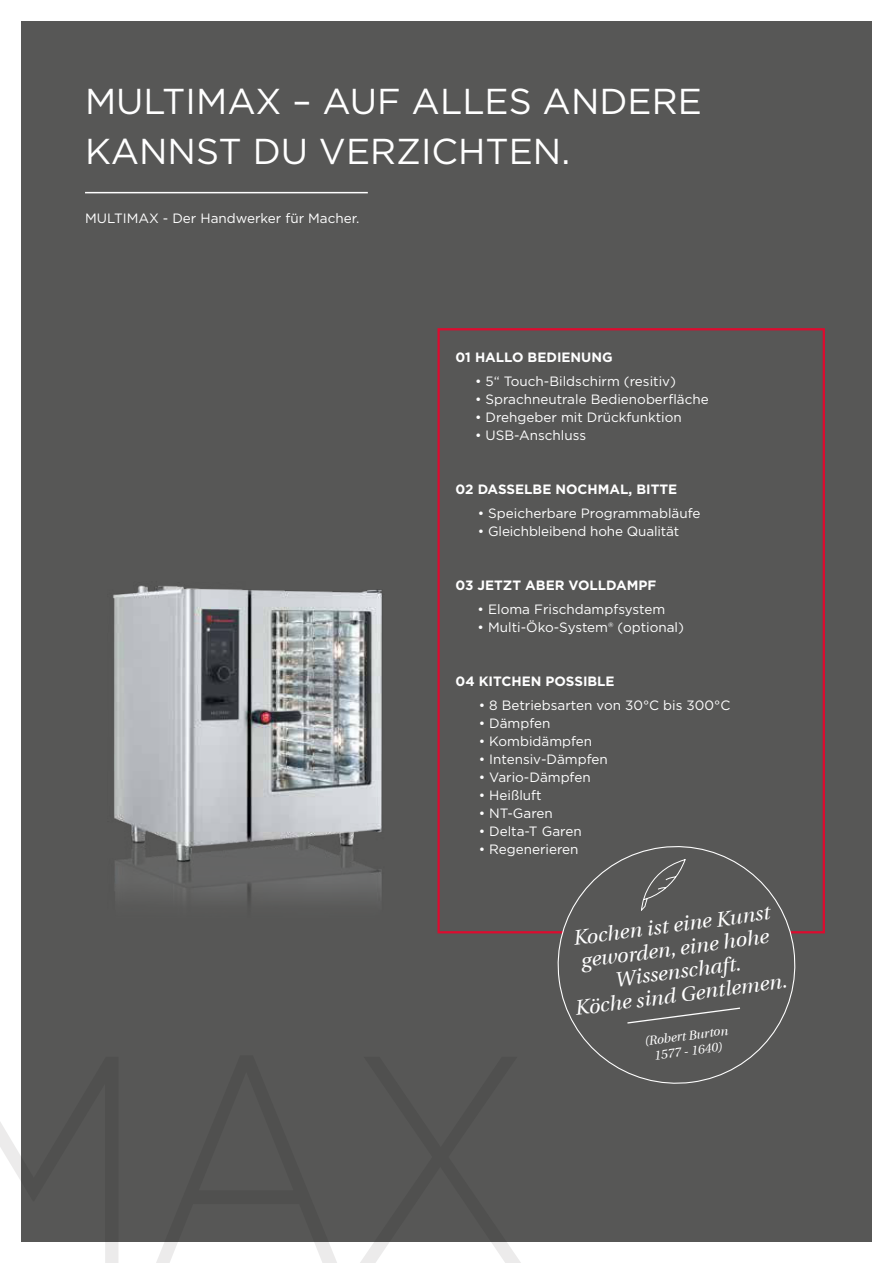
<style>
.page{position:relative;width:893px;height:1263px;background:#fff}
.page>*{position:absolute;margin:0;border:0;box-sizing:border-box;transform-origin:0 0}
.t1{font:36px/50.4px "Gotham";color:#fff}
.t2{font:italic 21px/23.2px "Utopia";color:#fff;text-align:center}
.t3{font:13.5px "Gotham";color:#fff}
.t4{font:700 13.5px "Gotham";color:#fff}
.t5{font:italic 12.9px/15.6px "Utopia";color:#fff;text-align:center}
</style>
<div class="page">
<div style="left:21px;top:21px;width:851px;height:1221px;background:#575756"></div>
<img style="left:113px;top:585px;width:269px;height:316px">
<div style="left:437px;top:328px;width:388px;height:605px;border:2px solid #dd0b2f"></div>
<svg style="left:551px;top:846px;width:251px;height:238px"></svg>
<svg style="left:626px;top:1007px;width:115px;height:17px"></svg>
<svg style="left:641px;top:859px;width:45px;height:52px"></svg>
<hr style="left:85px;top:192px;width:283px;height:1px;background:#fff">
<svg style="left:0;top:1122px;width:521px;height:141px"></svg>
<h1 class="t1" style="left:85px;top:77px;width:618px">MULTIMAX – AUF ALLES ANDERE<br>KANNST DU VERZICHTEN.</h1>
<p class="t3" style="left:85px;top:212px;width:276px">MULTIMAX - Der Handwerker für Macher.</p>
<p class="t4" style="left:455px;top:351px;width:159px">01 HALLO BEDIENUNG</p>
<p class="t3" style="left:475px;top:374px;width:202px">• 5“ Touch-Bildschirm (resitiv)</p>
<p class="t3" style="left:475px;top:392px;width:235px">• Sprachneutrale Bedienoberfläche</p>
<p class="t3" style="left:475px;top:410px;width:208px">• Drehgeber mit Drückfunktion</p>
<p class="t3" style="left:475px;top:428px;width:113px">• USB-Anschluss</p>
<p class="t4" style="left:455px;top:483px;width:223px">02 DASSELBE NOCHMAL, BITTE</p>
<p class="t3" style="left:478px;top:506px;width:224px">• Speicherbare Programmabläufe</p>
<p class="t3" style="left:478px;top:524px;width:203px">• Gleichbleibend hohe Qualität</p>
<p class="t4" style="left:455px;top:579px;width:202px">03 JETZT ABER VOLLDAMPF</p>
<p class="t3" style="left:478px;top:602px;width:189px">• Eloma Frischdampfsystem</p>
<p class="t3" style="left:478px;top:620px;width:208px">• Multi-Öko-System® (optional)</p>
<p class="t4" style="left:455px;top:675px;width:161px">04 KITCHEN POSSIBLE</p>
<p class="t3" style="left:479px;top:698px;width:253px">• 8 Betriebsarten von 30°C bis 300°C</p>
<p class="t3" style="left:479px;top:716px;width:73px">• Dämpfen</p>
<p class="t3" style="left:479px;top:734px;width:115px">• Kombidämpfen</p>
<p class="t3" style="left:479px;top:752px;width:131px">• Intensiv-Dämpfen</p>
<p class="t3" style="left:479px;top:770px;width:114px">• Vario-Dämpfen</p>
<p class="t3" style="left:479px;top:788px;width:64px">• Heißluft</p>
<p class="t3" style="left:479px;top:806px;width:76px">• NT-Garen</p>
<p class="t3" style="left:479px;top:824px;width:104px">• Delta-T Garen</p>
<p class="t3" style="left:479px;top:842px;width:101px">• Regenerieren</p>
<h2 class="t2" style="left:564px;top:930px;width:215px;rotate:-8deg">Kochen ist eine Kunst geworden, eine hohe<br>Wissenschaft.<br>Köche sind Gentlemen.</h2>
<p class="t5" style="left:644px;top:1035px;width:86px;rotate:-8deg">(Robert Burton<br>1577 - 1640)</p>
</div>
